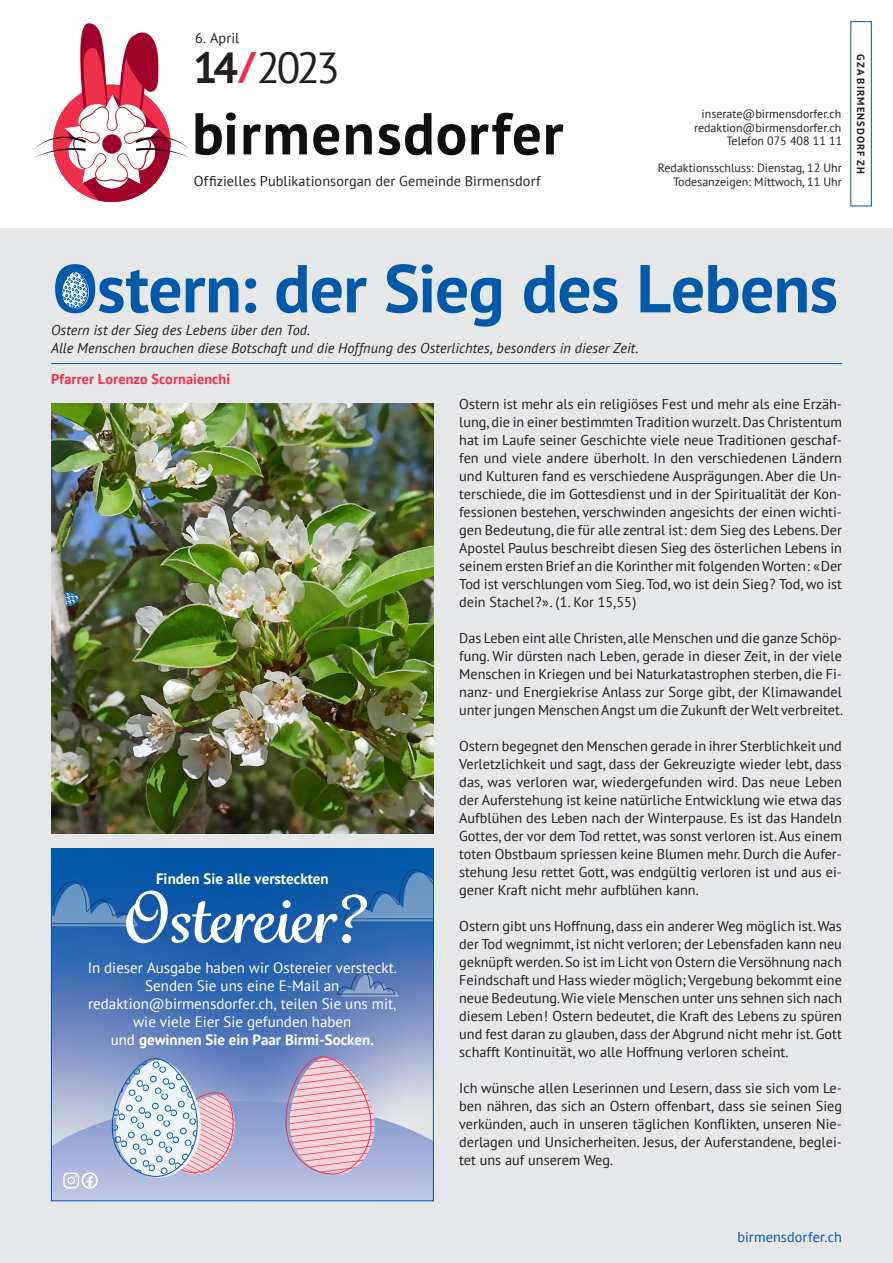
<style>
.page{position:relative;width:893px;height:1263px;background:#e6e7e9}
.page>*{position:absolute;margin:0;border:0;box-sizing:border-box;transform-origin:0 0}
.t1{font:700 67.5px "PT Sans";letter-spacing:-.01em;color:#0159a9}
.t2{font:700 67.5px "Grafolita Script";color:#fff}
.t3{font:43.35px "PT Sans";color:#231f20}
.t4{font:15px/18px "PT Sans";color:#fff;text-align:center}
.t5{font:700 15px "PT Sans";color:#fff}
.t6{font:14.25px/18px "PT Sans";color:#231f20;text-align:justify}
.t7{font:italic 14.25px/18px "PT Sans";letter-spacing:.005em;color:#231f20}
.t8{font:700 14.25px "PT Sans";letter-spacing:.01em;color:#ee2f4c}
.t9{font:14.25px "PT Sans";letter-spacing:.005em;color:#0159a9}
.t10{font:12px/13.5px "PT Sans";color:#231f20;text-align:right}
.t11{font:700 10.5px "PT Sans";letter-spacing:.1em;color:#231f20}
.s1{font-weight:700}
.s2{font-weight:700;color:#ee2f4c}
</style>
<div class="page">
<div style="left:0;top:0;width:893px;height:228px;background:#fff"></div>
<div style="left:850px;top:21px;width:22px;height:185px;border:1px solid #0159a9"></div>
<svg style="left:196px;top:113px;width:40px;height:42px"></svg>
<svg style="left:244px;top:124px;width:63px;height:30px"></svg>
<svg style="left:313px;top:124px;width:26px;height:31px"></svg>
<svg style="left:346px;top:124px;width:26px;height:30px"></svg>
<svg style="left:378px;top:113px;width:54px;height:42px"></svg>
<svg style="left:438px;top:124px;width:27px;height:31px"></svg>
<svg style="left:471px;top:113px;width:69px;height:42px"></svg>
<svg style="left:546px;top:124px;width:17px;height:30px"></svg>
<svg style="left:33px;top:23px;width:155px;height:179px"></svg>
<hr style="left:51px;top:363px;width:791px;height:1px;background:#0159a9">
<img style="left:51px;top:404px;width:383px;height:429px">
<svg style="left:53px;top:850px;width:379px;height:203px;background:#3369b1"></svg>
<svg style="left:344px;top:869px;width:88px;height:52px;background:#3975b4"></svg>
<svg style="left:53px;top:881px;width:85px;height:45px;background:#3a75b4"></svg>
<svg style="left:337px;top:972px;width:62px;height:25px;background:#6381b9"></svg>
<svg style="left:64px;top:591px;width:15px;height:16px"></svg>
<svg style="left:61px;top:271px;width:28px;height:38px"></svg>
<svg style="left:51px;top:1053px;width:383px;height:148px;background:#b6b8d6"></svg>
<p class="t6" style="left:195px;top:28px;width:46px">6. April</p>
<h2 class="t3" style="left:193px;top:40px;width:148px"><span class="s1">14</span><span class="s2">/</span>2023</h2>
<p class="t10" style="left:694px;top:107px;width:150px">inserate@birmensdorfer.ch redaktion@birmensdorfer.ch<br>Telefon 075 408 11 11</p>
<p class="t10" style="left:658px;top:161px;width:186px">Redaktionsschluss: Dienstag, 12 Uhr</p>
<p class="t6" style="left:194px;top:171px;width:348px">Offizielles Publikationsorgan der Gemeinde Birmensdorf</p>
<p class="t10" style="left:673px;top:175px;width:170px">Todesanzeigen: Mittwoch, 11 Uhr</p>
<p class="t11" style="left:868px;top:54px;width:121px;rotate:90deg">GZA BIRMENSDORF ZH</p>
<h1 class="t1" style="left:53px;top:244px;width:787px">Ostern: der Sieg des Lebens</h1>
<p class="t7" style="left:51px;top:320px;width:589px">Ostern ist der Sieg des Lebens über den Tod.<br>Alle Menschen brauchen diese Botschaft und die Hoffnung des Osterlichtes, besonders in dieser Zeit.</p>
<p class="t8" style="left:51px;top:370px;width:181px">Pfarrer Lorenzo Scornaienchi</p>
<p class="t6" style="left:459px;top:395px;width:384px">Ostern ist mehr als ein religiöses Fest und mehr als eine Erzäh&shy;lung, die in einer bestimmten Tradition wurzelt. Das Christentum hat im Laufe seiner Geschichte viele neue Traditionen geschaf&shy;fen und viele andere überholt. In den verschiedenen Ländern und Kulturen fand es verschiedene Ausprägungen. Aber die Un&shy;terschiede, die im Gottesdienst und in der Spiritualität der Kon&shy;fessionen bestehen, verschwinden angesichts der einen wichti&shy;gen Bedeutung, die für alle zentral ist: dem Sieg des Lebens. Der Apostel Paulus beschreibt diesen Sieg des österlichen Lebens in seinem ersten Brief an die Korinther mit folgenden Worten: «Der Tod ist verschlungen vom Sieg. Tod, wo ist dein Sieg? Tod, wo ist dein Stachel?». (1. Kor 15,55)</p>
<p class="t6" style="left:459px;top:629px;width:385px">Das Leben eint alle Christen, alle Menschen und die ganze Schöp&shy;fung. Wir dürsten nach Leben, gerade in dieser Zeit, in der viele Menschen in Kriegen und bei Naturkatastrophen sterben, die Fi&shy;nanz- und Energiekrise Anlass zur Sorge gibt, der Klimawandel unter jungen Menschen Angst um die Zukunft der Welt verbreitet.</p>
<p class="t6" style="left:459px;top:737px;width:384px">Ostern begegnet den Menschen gerade in ihrer Sterblichkeit und Verletzlichkeit und sagt, dass der Gekreuzigte wieder lebt, dass das, was verloren war, wiedergefunden wird. Das neue Leben der Auferstehung ist keine natürliche Entwicklung wie etwa das Aufblühen des Leben nach der Winterpause. Es ist das Handeln Gottes, der vor dem Tod rettet, was sonst verloren ist. Aus einem toten Obstbaum spriessen keine Blumen mehr. Durch die Aufer&shy;stehung Jesu rettet Gott, was endgültig verloren ist und aus ei&shy;gener Kraft nicht mehr aufblühen kann.</p>
<p class="t6" style="left:459px;top:917px;width:384px">Ostern gibt uns Hoffnung, dass ein anderer Weg möglich ist. Was der Tod wegnimmt, ist nicht verloren; der Lebensfaden kann neu geknüpft werden. So ist im Licht von Ostern die Versöhnung nach Feindschaft und Hass wieder möglich; Vergebung bekommt eine neue Bedeutung. Wie viele Menschen unter uns sehnen sich nach diesem Leben! Ostern bedeutet, die Kraft des Lebens zu spüren und fest daran zu glauben, dass der Abgrund nicht mehr ist. Gott schafft Kontinuität, wo alle Hoffnung verloren scheint.</p>
<p class="t6" style="left:459px;top:1079px;width:384px">Ich wünsche allen Leserinnen und Lesern, dass sie sich vom Le&shy;ben nähren, das sich an Ostern offenbart, dass sie seinen Sieg verkünden, auch in unseren täglichen Konflikten, unseren Nie&shy;derlagen und Unsicherheiten. Jesus, der Auferstandene, beglei&shy;tet uns auf unserem Weg.</p>
<p class="t5" style="left:156px;top:869px;width:174px">Finden Sie alle versteckten</p>
<h1 class="t2" style="left:122px;top:872px;width:242px">Ostereier?</h1>
<p class="t4" style="left:88px;top:958px;width:311px">In dieser Ausgabe haben wir Ostereier versteckt.<br>Senden Sie uns eine E-Mail an redaktion@birmensdorfer.ch, teilen Sie uns mit, wie viele Eier Sie gefunden haben<br>und <span class="s1">gewinnen Sie ein Paar Birmi-Socken.</span></p>
<p class="t9" style="left:737px;top:1227px;width:106px">birmensdorfer.ch</p>
</div>
